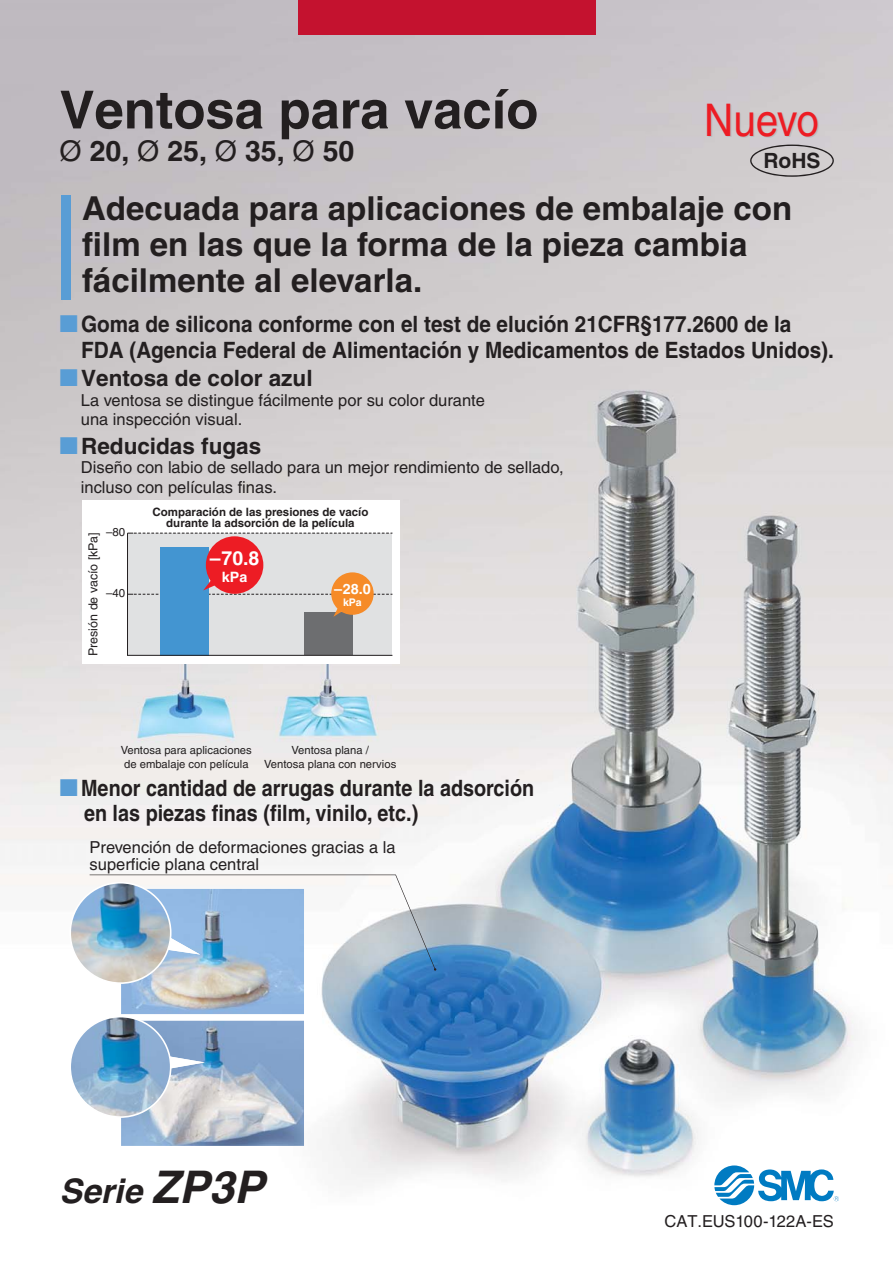
<style>
.page{position:relative;width:893px;height:1263px;background:#fff}
.page>*{position:absolute;margin:0;border:0;box-sizing:border-box;transform-origin:0 0}
.t1{font:700 52.5px "Helvetica";color:#231f20}
.t2{font:45px "Helvetica";letter-spacing:-.01em;color:#ed1c24;scale:.9 1}
.t3{font:italic 700 33.75px "Helvetica";color:#231f20}
.t4{font:700 33px/36px "Helvetica";color:#231f20}
.t5{font:700 28.5px "Helvetica";color:#231f20}
.t6{font:700 22.5px/25.5px "Helvetica";color:#231f20;scale:.92 1}
.t7{font:700 22.5px/25.5px "Helvetica";color:#231f20;scale:.88 1}
.t8{font:700 22.5px "Helvetica";color:#231f20}
.t9{font:700 21px "Helvetica";color:#231f20}
.t10{font:700 19.5px "Helvetica";color:#fff}
.t11{font:16.5px/19.5px "Helvetica";color:#231f20}
.t12{font:700 14.4px "Helvetica";color:#fff}
.t13{font:700 14.25px "Helvetica";color:#fff}
.t14{font:12.45px "Helvetica";color:#231f20}
.t15{font:700 11.55px/11.6px "Helvetica";color:#231f20;text-align:center}
.t16{font:11.55px "Helvetica";color:#231f20}
.t17{font:11.25px/13.5px "Helvetica";color:#231f20}
.t18{font:700 10.5px "Helvetica";color:#fff}
.s1{font-weight:400}
.s2{font-family:"European Pi Three";font-weight:400;color:#599dd5}
.s3{font-size:45px}
</style>
<div class="page">
<img style="left:0;top:0;width:892px;height:1206px">
<img style="left:121px;top:664px;width:128px;height:89px">
<img style="left:263px;top:664px;width:128px;height:88px">
<div style="left:61px;top:196px;width:10px;height:104px;background:#599dd5"></div>
<img style="left:121px;top:984px;width:183px;height:30px">
<img style="left:121px;top:1021px;width:183px;height:125px">
<svg style="left:69px;top:875px;width:367px;height:109px"></svg>
<svg style="left:69px;top:1016px;width:136px;height:102px;background:#9bb9d2"></svg>
<div style="left:82px;top:500px;width:318px;height:164px;background:#fff"></div>
<svg style="left:127px;top:532px;width:266px;height:124px;background:#beb6bc"></svg>
<svg style="left:750px;top:145px;width:83px;height:32px;background:#c1bdbe"></svg>
<svg style="left:714px;top:1165px;width:124px;height:40px"></svg>
<div style="left:298px;top:0;width:297px;height:34px;background:#c4122f"></div>
<h1 class="t1" style="left:60px;top:91px;width:480px">Ventosa para vacío</h1>
<h3 class="t5" style="left:60px;top:141px;width:296px"><span class="s1">Ø</span> 20, <span class="s1">Ø</span> 25, <span class="s1">Ø</span> 35, <span class="s1">Ø</span> 50</h3>
<h2 class="t2" style="left:704px;top:104px;width:129px">Nuevo</h2>
<p class="t9" style="left:763px;top:153px;width:59px">RoHS</p>
<h3 class="t4" style="left:82px;top:194px;width:711px">Adecuada para aplicaciones de embalaje con film en las que la forma de la pieza cambia fácilmente al elevarla.</h3>
<h3 class="t6" style="left:81px;top:314px;width:819px;text-indent:-22px"><span class="s2">-</span> Goma de silicona conforme con el test de elución 21CFR§177.2600 de la<br>FDA (Agencia Federal de Alimentación y Medicamentos de Estados Unidos).</h3>
<h3 class="t8" style="left:60px;top:370px;width:254px"><span class="s2">-</span> Ventosa de color azul</h3>
<p class="t11" style="left:81px;top:392px;width:405px">La ventosa se distingue fácilmente por su color durante una inspección visual.</p>
<h3 class="t8" style="left:60px;top:438px;width:203px"><span class="s2">-</span> Reducidas fugas</h3>
<p class="t11" style="left:81px;top:460px;width:484px">Diseño con labio de sellado para un mejor rendimiento de sellado, incluso con películas finas.</p>
<p class="t16" style="left:106px;top:528px;width:21px">–80</p>
<p class="t14" style="left:88px;top:656px;width:125px;rotate:-90deg">Presión de vacío [kPa]</p>
<p class="t16" style="left:106px;top:589px;width:21px">–40</p>
<p class="t15" style="left:152px;top:507px;width:217px">Comparación de las presiones de vacío durante la adsorción de la película</p>
<p class="t10" style="left:210px;top:551px;width:51px">–70.8</p>
<p class="t13" style="left:222px;top:572px;width:27px">kPa</p>
<p class="t12" style="left:334px;top:584px;width:38px">–28.0</p>
<p class="t18" style="left:343px;top:599px;width:20px">kPa</p>
<p class="t17" style="left:121px;top:745px;width:132px">Ventosa para aplicaciones de embalaje con película</p>
<p class="t17" style="left:264px;top:745px;width:134px;text-align:center">Ventosa plana /<br>Ventosa plana con nervios</p>
<h3 class="t7" style="left:84px;top:778px;width:513px;text-indent:-24px"><span class="s2">-</span> Menor cantidad de arrugas durante la adsorción en las piezas finas (film, vinilo, etc.)</h3>
<p class="t11" style="left:90px;top:841px;width:307px;line-height:16.5px">Prevención de deformaciones gracias a la superficie plana central</p>
<h3 class="t3" style="left:60px;top:1179px;width:206px">Serie <span class="s3">ZP3P</span></h3>
<p class="t11" style="left:664px;top:1214px;width:171px">CAT.EUS100-122A-ES</p>
</div>
